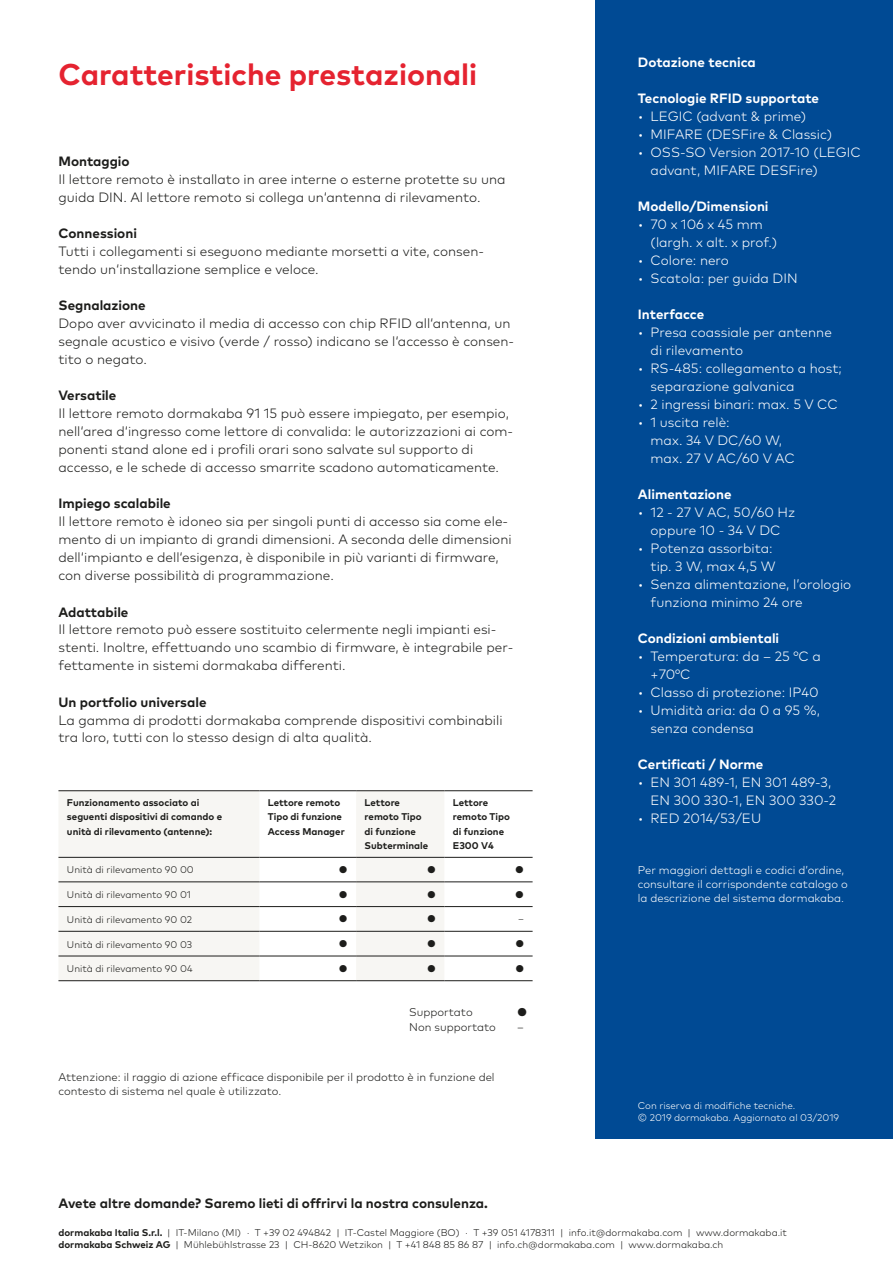
<style>
.page{position:relative;width:893px;height:1263px;background:#fff}
.page>*{position:absolute;margin:0;border:0;box-sizing:border-box;transform-origin:0 0}
.t1{font:700 30px "Mark Pro";color:#e52330}
.t2{font:300 13.5px/18px "Mark Pro";color:#1d1d1b}
.t3{font:300 13.5px/18px "Mark Pro";color:#fff}
.t4{font:700 13.5px "Mark Pro";color:#1d1d1b}
.t5{font:700 13.5px "Mark Pro";color:#fff}
.t6{font:300 11.25px/14.2px "Mark Pro";color:#1d1d1b}
.t7{font:300 11.25px/14.2px "Mark Pro";color:#fff}
.t8{font:300 9.75px/12px "Mark Pro";color:#1d1d1b}
.t9{font:700 9.75px/14.2px "Mark Pro";color:#1d1d1b}
.t10{font:300 9.75px/12px "Mark Pro";color:#fff}
.s1{font-weight:700}
</style>
<div class="page">
<div style="left:595px;top:0;width:298px;height:1138px;background:#004a94"></div>
<svg style="left:58px;top:791px;width:386px;height:189px;fill:#f7f6f3"></svg>
<hr style="left:58px;top:790px;width:201px;height:1px;background:#1d1d1b">
<hr style="left:259px;top:790px;width:97px;height:1px;background:#1d1d1b">
<hr style="left:356px;top:790px;width:88px;height:1px;background:#1d1d1b">
<hr style="left:444px;top:790px;width:89px;height:1px;background:#1d1d1b">
<hr style="left:58px;top:857px;width:201px;height:1px;background:#1d1d1b">
<hr style="left:259px;top:857px;width:97px;height:1px;background:#1d1d1b">
<hr style="left:356px;top:857px;width:88px;height:1px;background:#1d1d1b">
<hr style="left:444px;top:857px;width:89px;height:1px;background:#1d1d1b">
<hr style="left:58px;top:882px;width:201px;height:1px;background:#1d1d1b">
<hr style="left:58px;top:906px;width:201px;height:1px;background:#1d1d1b">
<hr style="left:58px;top:931px;width:201px;height:1px;background:#1d1d1b">
<hr style="left:58px;top:956px;width:201px;height:1px;background:#1d1d1b">
<hr style="left:58px;top:980px;width:201px;height:1px;background:#1d1d1b">
<hr style="left:259px;top:882px;width:97px;height:1px;background:#1d1d1b">
<hr style="left:356px;top:882px;width:88px;height:1px;background:#1d1d1b">
<hr style="left:444px;top:882px;width:89px;height:1px;background:#1d1d1b">
<hr style="left:259px;top:906px;width:97px;height:1px;background:#1d1d1b">
<hr style="left:356px;top:906px;width:88px;height:1px;background:#1d1d1b">
<hr style="left:444px;top:906px;width:89px;height:1px;background:#1d1d1b">
<hr style="left:259px;top:931px;width:97px;height:1px;background:#1d1d1b">
<hr style="left:356px;top:931px;width:88px;height:1px;background:#1d1d1b">
<hr style="left:444px;top:931px;width:89px;height:1px;background:#1d1d1b">
<hr style="left:259px;top:956px;width:97px;height:1px;background:#1d1d1b">
<hr style="left:356px;top:956px;width:88px;height:1px;background:#1d1d1b">
<hr style="left:444px;top:956px;width:89px;height:1px;background:#1d1d1b">
<hr style="left:259px;top:980px;width:97px;height:1px;background:#1d1d1b">
<hr style="left:356px;top:980px;width:88px;height:1px;background:#1d1d1b">
<hr style="left:444px;top:980px;width:89px;height:1px;background:#1d1d1b">
<h1 class="t1" style="left:58px;top:52px;width:420px">Caratteristiche prestazionali</h1>
<p class="t4" style="left:58px;top:151px;width:73px">Montaggio</p>
<p class="t2" style="left:58px;top:170px;width:449px">Il lettore remoto è installato in aree interne o esterne protette su una guida DIN. Al lettore remoto si collega un‘antenna di rilevamento.</p>
<p class="t4" style="left:58px;top:223px;width:80px">Connessioni</p>
<p class="t2" style="left:58px;top:242px;width:427px">Tutti i collegamenti si eseguono mediante morsetti a vite, consen&shy;tendo un‘installazione semplice e veloce.</p>
<p class="t4" style="left:58px;top:295px;width:89px">Segnalazione</p>
<p class="t2" style="left:58px;top:314px;width:457px">Dopo aver avvicinato il media di accesso con chip RFID all‘antenna, un segnale acustico e visivo (verde / rosso) indicano se l‘accesso è consen&shy;tito o negato.</p>
<p class="t4" style="left:58px;top:385px;width:59px">Versatile</p>
<p class="t2" style="left:58px;top:404px;width:456px">Il lettore remoto dormakaba 91 15 può essere impiegato, per esempio, nell‘area d‘ingresso come lettore di convalida: le autorizzazioni ai com&shy;ponenti stand alone ed i profili orari sono salvate sul supporto di accesso, e le schede di accesso smarrite scadono automaticamente.</p>
<p class="t4" style="left:58px;top:493px;width:114px">Impiego scalabile</p>
<p class="t2" style="left:58px;top:512px;width:455px">Il lettore remoto è idoneo sia per singoli punti di accesso sia come ele&shy;mento di un impianto di grandi dimensioni. A seconda delle dimensioni dell‘impianto e dell‘esigenza, è disponibile in più varianti di firmware, con diverse possibilità di programmazione.</p>
<p class="t4" style="left:58px;top:601px;width:72px">Adattabile</p>
<p class="t2" style="left:58px;top:620px;width:456px">Il lettore remoto può essere sostituito celermente negli impianti esi&shy;stenti. Inoltre, effettuando uno scambio di firmware, è integrabile per&shy;fettamente in sistemi dormakaba differenti.</p>
<p class="t4" style="left:58px;top:691px;width:150px">Un portfolio universale</p>
<p class="t2" style="left:58px;top:710px;width:446px">La gamma di prodotti dormakaba comprende dispositivi combinabili tra loro, tutti con lo stesso design di alta qualità.</p>
<p class="t9" style="left:67px;top:795px;width:157px">Funzionamento associato ai seguenti dispositivi di comando e unità di rilevamento (antenne):</p>
<p class="t9" style="left:268px;top:795px;width:78px">Lettore remoto<br>Tipo di funzione<br>Access Manager</p>
<p class="t9" style="left:365px;top:795px;width:65px">Lettore remoto Tipo di funzione<br>Subterminale</p>
<p class="t9" style="left:453px;top:795px;width:59px">Lettore remoto Tipo di funzione<br>E300 V4</p>
<p class="t8" style="left:67px;top:863px;width:128px">Unità di rilevamento 90 00</p>
<p class="t8" style="left:339px;top:863px;width:10px">●</p>
<p class="t8" style="left:427px;top:863px;width:10px">●</p>
<p class="t8" style="left:515px;top:863px;width:10px">●</p>
<p class="t8" style="left:67px;top:888px;width:126px">Unità di rilevamento 90 01</p>
<p class="t8" style="left:339px;top:887px;width:10px">●</p>
<p class="t8" style="left:427px;top:887px;width:10px">●</p>
<p class="t8" style="left:515px;top:887px;width:10px">●</p>
<p class="t8" style="left:67px;top:913px;width:127px">Unità di rilevamento 90 02</p>
<p class="t8" style="left:339px;top:912px;width:10px">●</p>
<p class="t8" style="left:427px;top:912px;width:10px">●</p>
<p class="t8" style="left:518px;top:912px;width:7px">–</p>
<p class="t8" style="left:67px;top:937px;width:127px">Unità di rilevamento 90 03</p>
<p class="t8" style="left:339px;top:937px;width:10px">●</p>
<p class="t8" style="left:427px;top:937px;width:10px">●</p>
<p class="t8" style="left:515px;top:937px;width:10px">●</p>
<p class="t8" style="left:67px;top:962px;width:127px">Unità di rilevamento 90 04</p>
<p class="t8" style="left:339px;top:961px;width:10px">●</p>
<p class="t8" style="left:427px;top:961px;width:10px">●</p>
<p class="t8" style="left:515px;top:961px;width:10px">●</p>
<p class="t6" style="left:409px;top:1004px;width:65px">Supportato</p>
<p class="t6" style="left:517px;top:1004px;width:12px">●</p>
<p class="t6" style="left:409px;top:1018px;width:88px">Non supportato</p>
<p class="t6" style="left:517px;top:1018px;width:8px">–</p>
<p class="t6" style="left:58px;top:1069px;width:438px">Attenzione: il raggio di azione efficace disponibile per il prodotto è in funzione del contesto di sistema nel quale è utilizzato.</p>
<p class="t5" style="left:638px;top:52px;width:120px">Dotazione tecnica</p>
<p class="t5" style="left:638px;top:88px;width:183px">Tecnologie RFID supportate</p>
<p class="t3" style="left:638px;top:107px;width:170px">• LEGIC (advant &amp; prime)</p>
<p class="t3" style="left:638px;top:125px;width:196px">• MIFARE (DESFire &amp; Classic)</p>
<p class="t3" style="left:651px;top:143px;width:212px;text-indent:-13px">• OSS-SO Version 2017-10 (LEGIC advant, MIFARE DESFire)</p>
<p class="t5" style="left:638px;top:196px;width:132px">Modello/Dimensioni</p>
<p class="t3" style="left:651px;top:215px;width:128px;text-indent:-13px">• 70 x 106 x 45 mm (largh. x alt. x prof.)</p>
<p class="t3" style="left:638px;top:251px;width:93px">• Colore: nero</p>
<p class="t3" style="left:638px;top:269px;width:161px">• Scatola: per guida DIN</p>
<p class="t5" style="left:638px;top:304px;width:68px">Interfacce</p>
<p class="t3" style="left:651px;top:323px;width:183px;text-indent:-13px">• Presa coassiale per antenne di rilevamento</p>
<p class="t3" style="left:651px;top:359px;width:193px;text-indent:-13px">• RS-485: collegamento a host; separazione galvanica</p>
<p class="t3" style="left:638px;top:395px;width:201px">• 2 ingressi binari: max. 5 V CC</p>
<p class="t3" style="left:651px;top:413px;width:146px;text-indent:-13px">• 1 uscita relè:<br>max. 34 V DC/60 W, max. 27 V AC/60 V AC</p>
<p class="t5" style="left:638px;top:484px;width:95px">Alimentazione</p>
<p class="t3" style="left:638px;top:503px;width:159px;text-align:center">• 12 - 27 V AC, 50/60 Hz oppure 10 - 34 V DC</p>
<p class="t3" style="left:638px;top:539px;width:139px;text-align:right">• Potenza assorbita: tip. 3 W, max 4,5 W</p>
<p class="t3" style="left:651px;top:575px;width:202px;text-indent:-13px">• Senza alimentazione, l’orologio funziona minimo 24 ore</p>
<p class="t5" style="left:638px;top:628px;width:143px">Condizioni ambientali</p>
<p class="t3" style="left:651px;top:647px;width:172px;text-indent:-13px">• Temperatura: da – 25 °C a +70°C</p>
<p class="t3" style="left:638px;top:683px;width:182px">• Classo di protezione: IP40</p>
<p class="t3" style="left:651px;top:701px;width:171px;text-indent:-13px">• Umidità aria: da 0 a 95 %, senza condensa</p>
<p class="t5" style="left:638px;top:754px;width:127px">Certificati / Norme</p>
<p class="t3" style="left:651px;top:773px;width:187px;text-indent:-13px">• EN 301 489-1, EN 301 489-3,<br>EN 300 330-1, EN 300 330-2</p>
<p class="t3" style="left:638px;top:809px;width:125px">• RED 2014/53/EU</p>
<p class="t7" style="left:638px;top:862px;width:211px">Per maggiori dettagli e codici d’ordine, consultare il corrispondente catalogo o la descrizione del sistema dormakaba.</p>
<p class="t10" style="left:638px;top:1098px;width:203px">Con riserva di modifiche tecniche.<br>© 2019 dormakaba. Aggiornato al 03/2019</p>
<p class="t4" style="left:58px;top:1193px;width:431px">Avete altre domande? Saremo lieti di offrirvi la nostra consulenza.</p>
<p class="t8" style="left:58px;top:1226px;width:730px"><span class="s1">dormakaba Italia S.r.l.</span> | IT-Milano (MI) · T +39 02 494842 | IT-Castel Maggiore (BO) · T +39 051 4178311 | info.it@dormakaba.com | www.dormakaba.it <span class="s1">dormakaba Schweiz AG</span> | Mühlebühlstrasse 23 | CH-8620 Wetzikon | T +41 848 85 86 87 | info.ch@dormakaba.com | www.dormakaba.ch</p>
</div>
